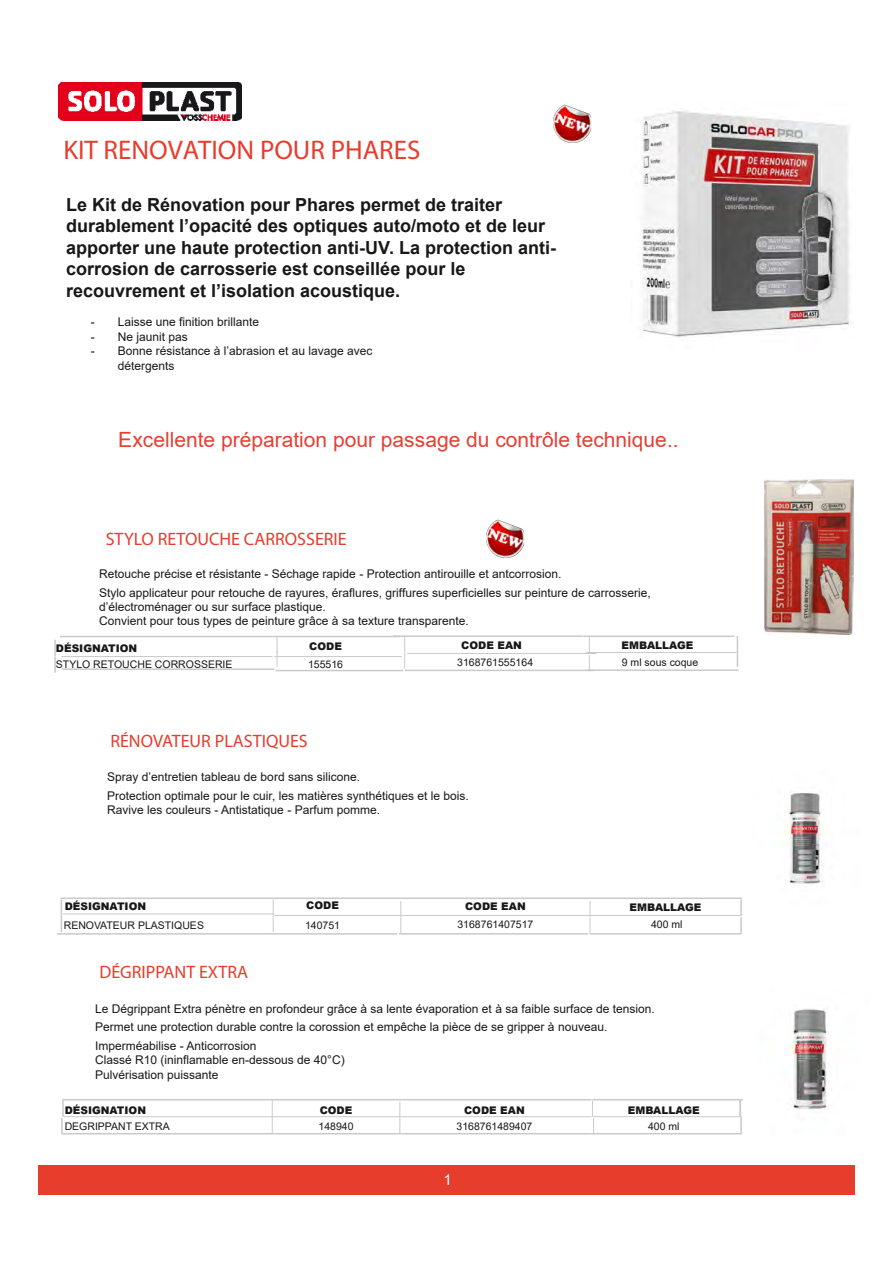
<style>
.page{position:relative;width:893px;height:1263px;background:#fff}
.page>*{position:absolute;margin:0;border:0;box-sizing:border-box;transform-origin:0 0}
.t1{font:27px "Myriad Pro";color:#e63d2d}
.t2{font:21px "Arial";color:#e73f33}
.t3{font:700 18px/21.6px "Arial";color:#181817}
.t4{font:18px "Myriad Pro";color:#e63d2d}
.t5{font:15px "Arial";color:#fffffe}
.t6{font:12px/18.6px "Arial";color:#181817}
.t7{font:10.5px "Arial";color:#181817}
.t8{font:900 10.5px "Arial";color:#181817}
</style>
<div class="page">
<div style="left:38px;top:1165px;width:817px;height:29px;background:#e63d2d"></div>
<img style="left:58px;top:82px;width:184px;height:39px">
<hr style="left:61px;top:897px;width:212px;height:2px;background:#cacaca">
<hr style="left:273px;top:897px;width:128px;height:2px;background:#cacaca">
<hr style="left:401px;top:897px;width:189px;height:2px;background:#cacaca">
<hr style="left:590px;top:897px;width:152px;height:2px;background:#cacaca">
<svg style="left:61px;top:899px;width:1px;height:33px"></svg>
<svg style="left:740px;top:899px;width:2px;height:34px"></svg>
<hr style="left:57px;top:933px;width:213px;height:1px;background:#cacaca">
<hr style="left:270px;top:933px;width:127px;height:1px;background:#cacaca">
<hr style="left:399px;top:933px;width:189px;height:1px;background:#cacaca">
<hr style="left:590px;top:933px;width:151px;height:1px;background:#cacaca">
<hr style="left:63px;top:914px;width:211px;height:1px;background:#cacaca">
<hr style="left:274px;top:915px;width:128px;height:1px;background:#cacaca">
<svg style="left:273px;top:899px;width:1px;height:33px"></svg>
<hr style="left:402px;top:915px;width:189px;height:1px;background:#cacaca">
<svg style="left:401px;top:901px;width:1px;height:32px"></svg>
<hr style="left:591px;top:915px;width:150px;height:1px;background:#cacaca">
<svg style="left:590px;top:901px;width:1px;height:32px"></svg>
<hr style="left:62px;top:1099px;width:213px;height:1px;background:#cacaca">
<hr style="left:275px;top:1099px;width:127px;height:1px;background:#cacaca">
<hr style="left:402px;top:1099px;width:190px;height:1px;background:#cacaca">
<hr style="left:592px;top:1099px;width:151px;height:1px;background:#cacaca">
<svg style="left:61px;top:1100px;width:3px;height:34px"></svg>
<svg style="left:739px;top:1100px;width:3px;height:33px"></svg>
<hr style="left:62px;top:1133px;width:213px;height:1px;background:#cacaca">
<hr style="left:275px;top:1133px;width:127px;height:1px;background:#cacaca">
<hr style="left:402px;top:1133px;width:190px;height:1px;background:#cacaca">
<hr style="left:592px;top:1133px;width:150px;height:1px;background:#cacaca">
<hr style="left:64px;top:1116px;width:211px;height:1px;background:#cacaca">
<hr style="left:275px;top:1116px;width:127px;height:1px;background:#cacaca">
<svg style="left:272px;top:1100px;width:1px;height:33px"></svg>
<hr style="left:402px;top:1116px;width:190px;height:1px;background:#cacaca">
<svg style="left:400px;top:1102px;width:1px;height:31px"></svg>
<hr style="left:592px;top:1116px;width:149px;height:1px;background:#cacaca">
<svg style="left:592px;top:1100px;width:2px;height:33px"></svg>
<hr style="left:60px;top:636px;width:213px;height:1px;background:#cacaca">
<hr style="left:273px;top:636px;width:127px;height:1px;background:#cacaca">
<hr style="left:393px;top:635px;width:189px;height:2px;background:#cacaca">
<hr style="left:583px;top:635px;width:151px;height:2px;background:#cacaca">
<svg style="left:54px;top:640px;width:2px;height:33px"></svg>
<svg style="left:737px;top:636px;width:1px;height:31px"></svg>
<hr style="left:62px;top:668px;width:213px;height:2px;background:#cacaca">
<hr style="left:276px;top:670px;width:127px;height:1px;background:#cacaca">
<hr style="left:405px;top:670px;width:189px;height:1px;background:#cacaca">
<hr style="left:587px;top:669px;width:151px;height:2px;background:#cacaca">
<hr style="left:61px;top:656px;width:212px;height:1px;background:#cacaca">
<hr style="left:274px;top:656px;width:128px;height:1px;background:#cacaca">
<svg style="left:277px;top:637px;width:1px;height:30px"></svg>
<hr style="left:407px;top:653px;width:189px;height:1px;background:#cacaca">
<svg style="left:404px;top:637px;width:1px;height:31px"></svg>
<hr style="left:586px;top:652px;width:150px;height:1px;background:#cacaca">
<svg style="left:589px;top:637px;width:1px;height:32px"></svg>
<img style="left:486px;top:519px;width:38px;height:38px">
<img style="left:553px;top:104px;width:38px;height:38px">
<img style="left:641px;top:111px;width:209px;height:226px">
<img style="left:783px;top:793px;width:41px;height:92px">
<img style="left:788px;top:1008px;width:40px;height:102px">
<img style="left:764px;top:480px;width:90px;height:155px">
<h1 class="t1" style="left:63px;top:133px;width:358px">KIT RENOVATION POUR PHARES</h1>
<p class="t3" style="left:66px;top:194px;width:491px">Le Kit de Rénovation pour Phares permet de traiter durablement l’opacité des optiques auto/moto et de leur apporter une haute protection anti-UV. La protection anti&shy;corrosion de carrosserie est conseillée pour le recouvrement et l’isolation acoustique.</p>
<p class="t6" style="left:91px;top:313px;width:170px">- Laisse une finition brillante</p>
<p class="t6" style="left:91px;top:327px;width:99px">- Ne jaunit pas</p>
<p class="t6" style="left:118px;top:344px;width:256px;line-height:14.4px;text-indent:-27px">- Bonne résistance à l’abrasion et au lavage avec détergents</p>
<h2 class="t2" style="left:118px;top:425px;width:562px">Excellente préparation pour passage du contrôle technique..</h2>
<h3 class="t4" style="left:106px;top:527px;width:242px">STYLO RETOUCHE CARROSSERIE</h3>
<p class="t6" style="left:99px;top:564px;width:553px">Retouche précise et résistante - Séchage rapide - Protection antirouille et antcorrosion.<br>Stylo applicateur pour retouche de rayures, éraflures, griffures superficielles sur peinture de carrosserie,</p>
<p class="t6" style="left:99px;top:599px;width:371px;line-height:14.4px">d’électroménager ou sur surface plastique.<br>Convient pour tous types de peinture grâce à sa texture transparente.</p>
<p class="t8" style="left:56px;top:640px;width:83px">DÉSIGNATION</p>
<p class="t8" style="left:309px;top:638px;width:34px">CODE</p>
<p class="t8" style="left:461px;top:638px;width:62px">CODE EAN</p>
<p class="t8" style="left:621px;top:638px;width:73px">EMBALLAGE</p>
<p class="t7" style="left:56px;top:657px;width:178px">STYLO RETOUCHE CORROSSERIE</p>
<p class="t7" style="left:308px;top:657px;width:37px">155516</p>
<p class="t7" style="left:457px;top:655px;width:77px">3168761555164</p>
<p class="t7" style="left:622px;top:655px;width:78px">9 ml sous coque</p>
<h3 class="t4" style="left:110px;top:730px;width:199px">RÉNOVATEUR PLASTIQUES</h3>
<p class="t6" style="left:107px;top:767px;width:363px">Spray d’entretien tableau de bord sans silicone.<br>Protection optimale pour le cuir, les matières synthétiques et le bois.</p>
<p class="t6" style="left:107px;top:801px;width:274px">Ravive les couleurs - Antistatique - Parfum pomme.</p>
<p class="t8" style="left:65px;top:898px;width:83px">DÉSIGNATION</p>
<p class="t8" style="left:306px;top:898px;width:34px">CODE</p>
<p class="t8" style="left:465px;top:898px;width:62px">CODE EAN</p>
<p class="t8" style="left:630px;top:900px;width:73px">EMBALLAGE</p>
<p class="t7" style="left:64px;top:918px;width:142px">RENOVATEUR PLASTIQUES</p>
<p class="t7" style="left:305px;top:918px;width:37px">140751</p>
<p class="t7" style="left:457px;top:917px;width:77px">3168761407517</p>
<p class="t7" style="left:651px;top:917px;width:33px">400 ml</p>
<h3 class="t4" style="left:99px;top:961px;width:150px">DÉGRIPPANT EXTRA</h3>
<p class="t6" style="left:95px;top:999px;width:561px">Le Dégrippant Extra pénètre en profondeur grâce à sa lente évaporation et à sa faible surface de tension.<br>Permet une protection durable contre la corossion et empêche la pièce de se gripper à nouveau.<br>Imperméabilise - Anticorrosion</p>
<p class="t6" style="left:95px;top:1053px;width:251px;line-height:14.4px">Classé R10 (ininflamable en-dessous de 40°C)<br>Pulvérisation puissante</p>
<p class="t8" style="left:65px;top:1102px;width:83px">DÉSIGNATION</p>
<p class="t8" style="left:320px;top:1102px;width:34px">CODE</p>
<p class="t8" style="left:464px;top:1102px;width:62px">CODE EAN</p>
<p class="t8" style="left:628px;top:1102px;width:73px">EMBALLAGE</p>
<p class="t7" style="left:65px;top:1119px;width:107px">DEGRIPPANT EXTRA</p>
<p class="t7" style="left:319px;top:1119px;width:37px">148940</p>
<p class="t7" style="left:456px;top:1119px;width:77px">3168761489407</p>
<p class="t7" style="left:648px;top:1119px;width:33px">400 ml</p>
<p class="t5" style="left:444px;top:1169px;width:10px">1</p>
</div>
